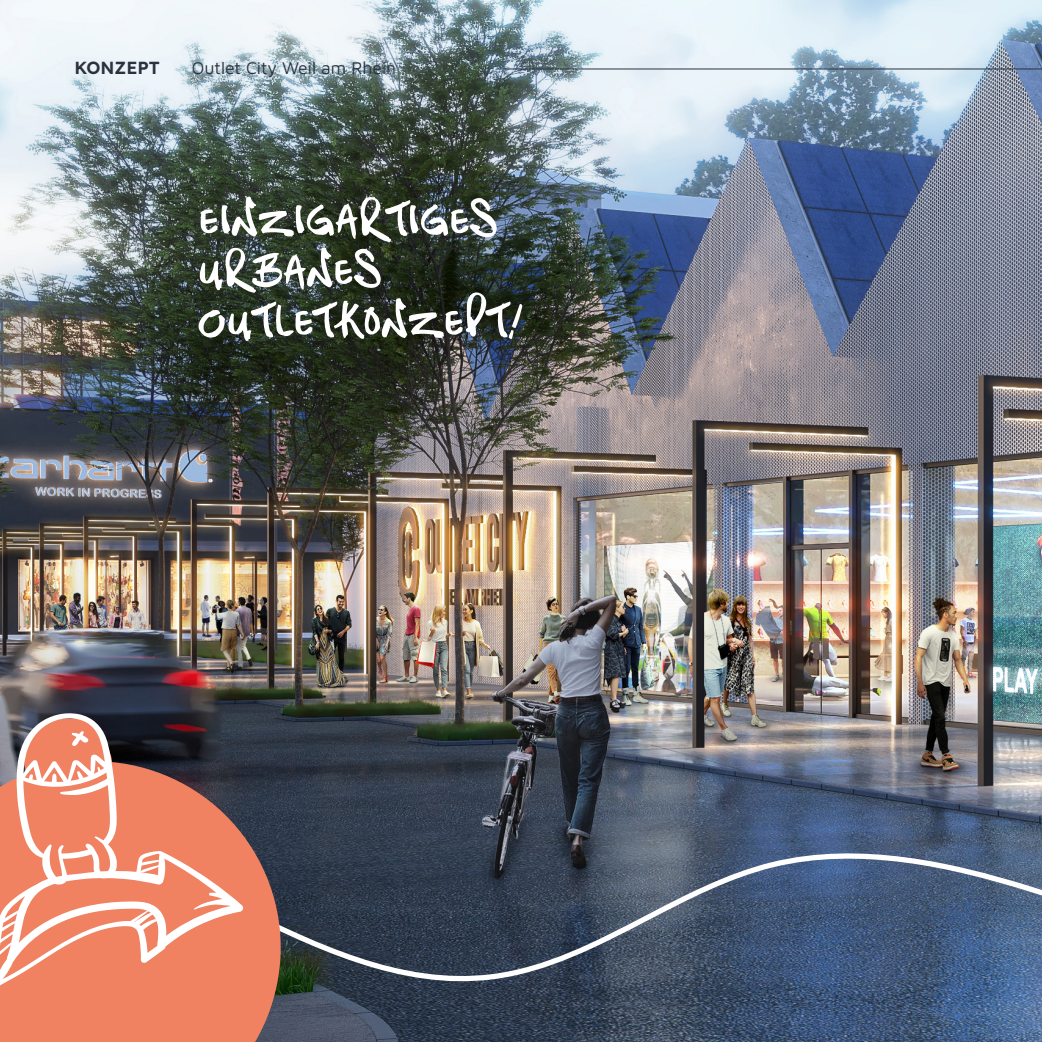
<style>
.page{position:relative;width:1042px;height:1042px;background:#fff}
.page>*{position:absolute;margin:0;border:0;box-sizing:border-box;transform-origin:0 0}
.t1{font:50.57px/50.8px "Permanent Park Alternative";letter-spacing:-.01em;color:#fff}
.t2{font:17.5px "Maven Pro";color:#2b313d}
.t3{font:600 17.5px "Lexend";color:#2b313d}
</style>
<div class="page">
<img style="left:0;top:0;width:1042px;height:1042px">
<svg style="left:307px;top:838px;width:735px;height:155px;background:#44546c"></svg>
<svg style="left:0;top:735px;width:307px;height:307px;background:#9f6457"></svg>
<svg style="left:0;top:711px;width:244px;height:275px;background:#ce8673"></svg>
<hr style="left:496px;top:69px;width:546px;height:1px;background:#2b313d">
<p class="t3" style="left:74px;top:56px;width:87px">KONZEPT</p>
<p class="t2" style="left:192px;top:56px;width:206px">Outlet City Weil am Rhein</p>
<p class="t1" style="left:198px;top:193px;width:326px">einzigartiges urbanes<br>Outletkonzept!</p>
</div>
